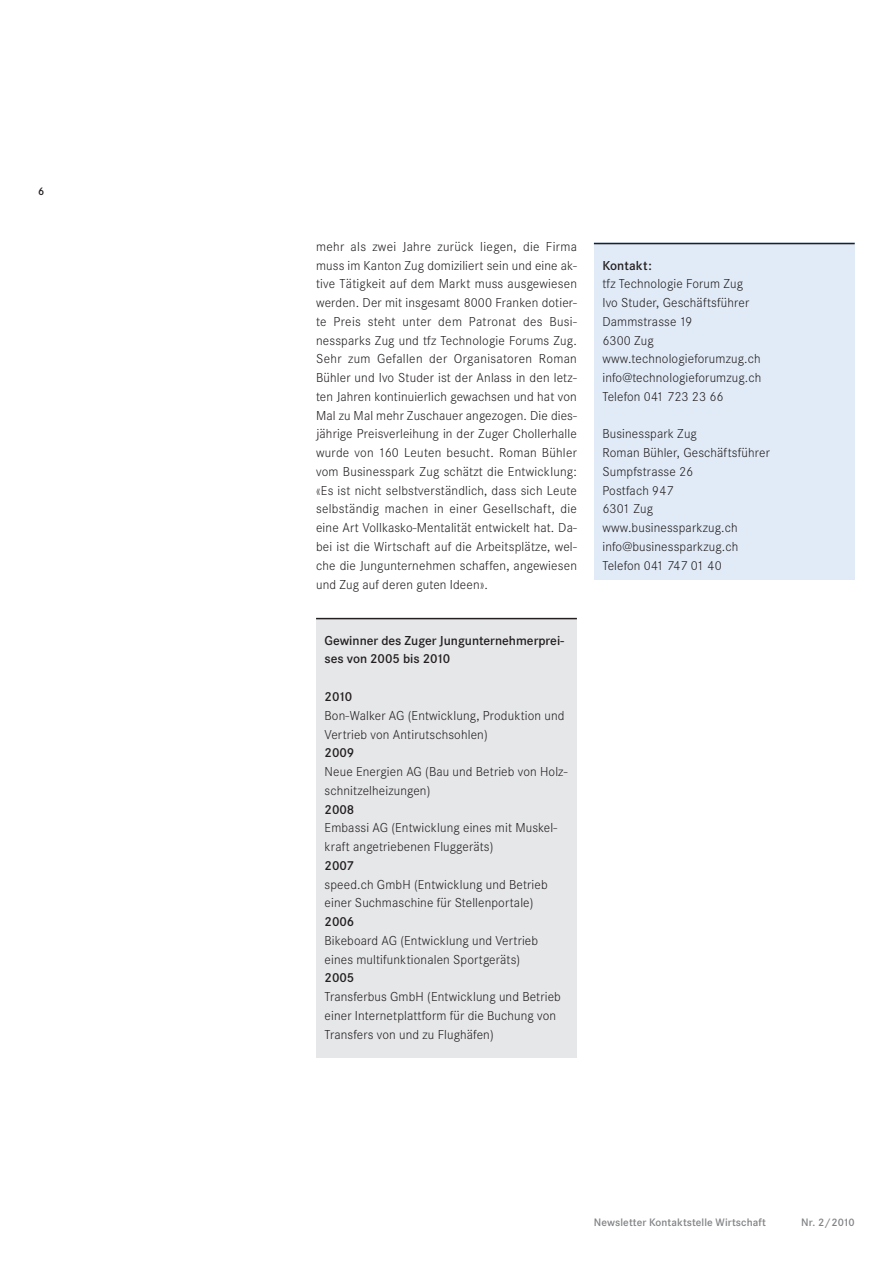
<style>
.page{position:relative;width:893px;height:1263px;background:#fff}
.page>*{position:absolute;margin:0;border:0;box-sizing:border-box;transform-origin:0 0}
.t1{font:300 13.5px/18.8px "Corporate S";letter-spacing:.01em;color:#231f20}
.t2{font:600 13.5px/18.8px "Corporate S";color:#231f20}
.t3{font:600 11.25px "Corporate S";letter-spacing:.01em;color:#808285}
.t4{font:600 11.25px "Corporate S";color:#231f20}
</style>
<div class="page">
<div style="left:316px;top:618px;width:261px;height:439px;background:#e6e7e9"></div>
<hr style="left:316px;top:618px;width:261px;height:1px;background:#231f20">
<div style="left:594px;top:243px;width:261px;height:337px;background:#e1ebf7"></div>
<hr style="left:594px;top:243px;width:261px;height:1px;background:#231f20">
<p class="t4" style="left:38px;top:185px;width:8px">6</p>
<p class="t1" style="left:316px;top:237px;width:262px;text-align:justify">mehr als zwei Jahre zurück liegen, die Firma muss im Kanton Zug domiziliert sein und eine ak&shy;tive Tätigkeit auf dem Markt muss ausgewiesen werden. Der mit insgesamt 8000 Franken dotier&shy;te Preis steht unter dem Patronat des Busi&shy;nessparks Zug und tfz Technologie Forums Zug.<br>Sehr zum Gefallen der Organisatoren Roman Bühler und Ivo Studer ist der Anlass in den letz&shy;ten Jahren kontinuierlich gewachsen und hat von Mal zu Mal mehr Zuschauer angezogen. Die dies&shy;jährige Preisverleihung in der Zuger Chollerhalle wurde von 160 Leuten besucht. Roman Bühler vom Businesspark Zug schätzt die Entwicklung: «Es ist nicht selbstverständlich, dass sich Leute selbständig machen in einer Gesellschaft, die eine Art Vollkasko-Mentalität entwickelt hat. Da&shy;bei ist die Wirtschaft auf die Arbeitsplätze, wel&shy;che die Jungunternehmen schaffen, angewiesen und Zug auf deren guten Ideen».</p>
<p class="t2" style="left:325px;top:631px;width:241px">Gewinner des Zuger Jungunternehmerprei&shy;ses von 2005 bis 2010</p>
<p class="t2" style="left:325px;top:687px;width:29px">2010</p>
<p class="t1" style="left:325px;top:706px;width:241px">Bon-Walker AG (Entwicklung, Produktion und<br>Vertrieb von Antirutschsohlen)</p>
<p class="t2" style="left:325px;top:744px;width:31px">2009</p>
<p class="t1" style="left:325px;top:762px;width:244px">Neue Energien AG (Bau und Betrieb von Holz&shy;schnitzelheizungen)</p>
<p class="t2" style="left:325px;top:800px;width:31px">2008</p>
<p class="t1" style="left:325px;top:819px;width:234px">Embassi AG (Entwicklung eines mit Muskel&shy;kraft angetriebenen Fluggeräts)</p>
<p class="t2" style="left:325px;top:856px;width:31px">2007</p>
<p class="t1" style="left:325px;top:875px;width:225px">speed.ch GmbH (Entwicklung und Betrieb einer Suchmaschine für Stellenportale)</p>
<p class="t2" style="left:325px;top:912px;width:31px">2006</p>
<p class="t1" style="left:325px;top:931px;width:215px">Bikeboard AG (Entwicklung und Vertrieb eines multifunktionalen Sportgeräts)</p>
<p class="t2" style="left:325px;top:969px;width:31px">2005</p>
<p class="t1" style="left:325px;top:987px;width:238px">Transferbus GmbH (Entwicklung und Betrieb einer Internetplattform für die Buchung von<br>Transfers von und zu Flughäfen)</p>
<p class="t2" style="left:602px;top:256px;width:51px">Kontakt:</p>
<p class="t1" style="left:602px;top:275px;width:160px">tfz Technologie Forum Zug<br>Ivo Studer, Geschäftsführer<br>Dammstrasse 19<br>6300 Zug www.technologieforumzug.ch info@technologieforumzug.ch<br>Telefon 041 723 23 66</p>
<p class="t1" style="left:602px;top:425px;width:169px">Businesspark Zug<br>Roman Bühler, Geschäftsführer<br>Sumpfstrasse 26<br>Postfach 947<br>6301 Zug www.businessparkzug.ch info@businessparkzug.ch<br>Telefon 041 747 01 40</p>
<p class="t3" style="left:594px;top:1216px;width:174px">Newsletter Kontaktstelle Wirtschaft</p>
<p class="t3" style="left:801px;top:1216px;width:55px">Nr. 2/2010</p>
</div>
